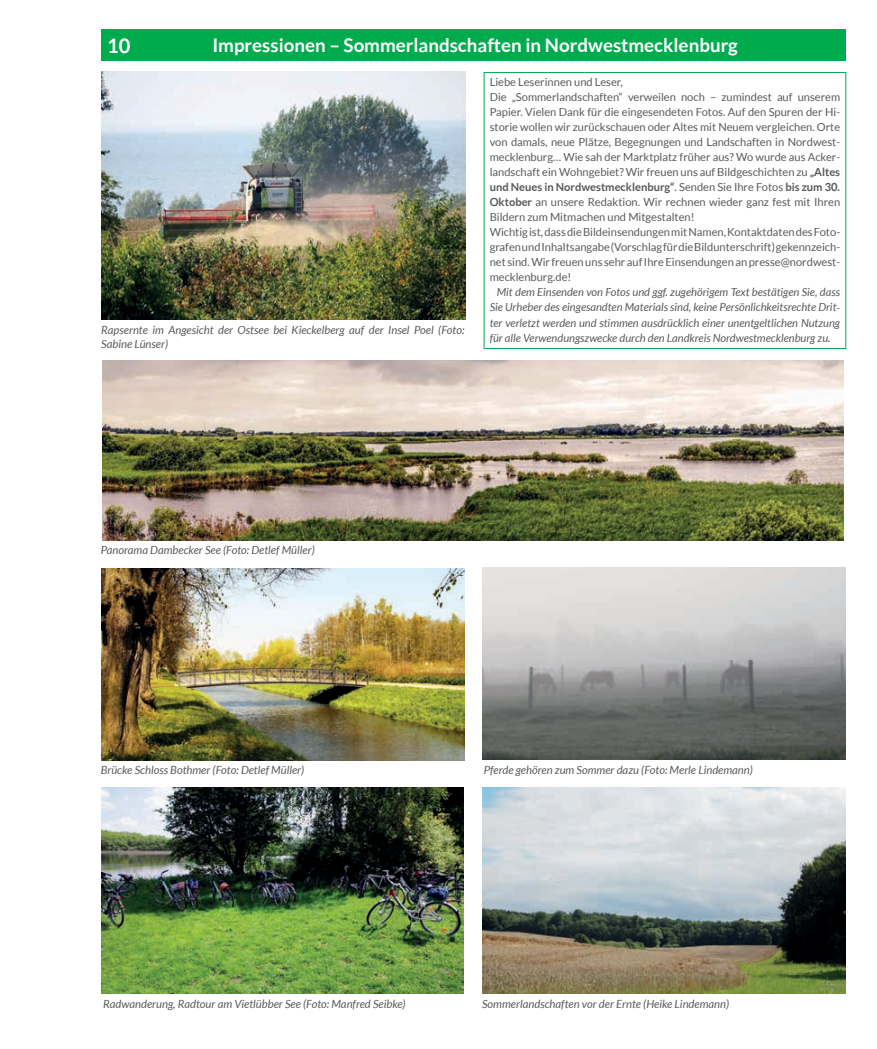
<style>
.page{position:relative;width:877px;height:1049px;background:#fff}
.page>*{position:absolute;margin:0;border:0;box-sizing:border-box;transform-origin:0 0}
.t1{font:700 20px "Lato";color:#fff}
.t2{font:700 18.75px "Lato";color:#fff}
.t3{font:italic 11.25px/13.8px "Lato";color:#58595b}
.t4{font:11.12px/15px "Lato";color:#58595b}
.t5{font:italic 11.12px/15px "Lato";color:#58595b;text-align:justify}
.s1{font-weight:700}
</style>
<div class="page">
<div style="left:101px;top:29px;width:744px;height:32px;background:#00ab4e"></div>
<img style="left:482px;top:567px;width:364px;height:193px">
<img style="left:102px;top:360px;width:742px;height:180px">
<img style="left:482px;top:788px;width:363px;height:205px">
<img style="left:101px;top:72px;width:364px;height:248px">
<img style="left:101px;top:788px;width:363px;height:206px">
<img style="left:101px;top:568px;width:363px;height:192px">
<div style="left:484px;top:72px;width:362px;height:277px;border:1px solid #00ab4e"></div>
<h1 class="t1" style="left:107px;top:34px;width:25px">10</h1>
<h2 class="t2" style="left:212px;top:35px;width:527px">Impressionen – Sommerlandschaften in Nordwestmecklenburg</h2>
<p class="t3" style="left:101px;top:323px;width:365px">Rapsernte im Angesicht der Ostsee bei Kieckelberg auf der Insel Poel (Foto:<br>Sabine Lünser)</p>
<p class="t4" style="left:490px;top:75px;width:352px">Liebe Leserinnen und Leser,<br>Die „Sommerlandschaften“ verweilen noch – zumindest auf unserem Papier. Vielen Dank für die eingesendeten Fotos. Auf den Spuren der Hi&shy;storie wollen wir zurückschauen oder Altes mit Neuem vergleichen. Orte von damals, neue Plätze, Begegnungen und Landschaften in Nordwest&shy;mecklenburg… Wie sah der Marktplatz früher aus? Wo wurde aus Acker&shy;landschaft ein Wohngebiet? Wir freuen uns auf Bildgeschichten zu <span class="s1">„Altes und Neues in Nordwestmecklenburg“</span>. Senden Sie Ihre Fotos <span class="s1">bis zum 30.<br>Oktober</span> an unsere Redaktion. Wir rechnen wieder ganz fest mit Ihren Bildern zum Mitmachen und Mitgestalten!<br>Wichtig ist, dass die Bildeinsendungen mit Namen, Kontaktdaten des Foto&shy;grafen und Inhaltsangabe (Vorschlag für die Bildunterschrift) gekennzeich&shy;net sind. Wir freuen uns sehr auf Ihre Einsendungen an presse@nordwest&shy;mecklenburg.de!</p>
<p class="t5" style="left:490px;top:285px;width:352px;text-indent:7px">Mit dem Einsenden von Fotos und ggf. zugehörigem Text bestätigen Sie, dass Sie Urheber des eingesandten Materials sind, keine Persönlichkeitsrechte Drit&shy;ter verletzt werden und stimmen ausdrücklich einer unentgeltlichen Nutzung für alle Verwendungszwecke durch den Landkreis Nordwestmecklenburg zu.</p>
<p class="t3" style="left:101px;top:543px;width:216px">Panorama Dambecker See (Foto: Detlef Müller)</p>
<p class="t3" style="left:101px;top:763px;width:205px">Brücke Schloss Bothmer (Foto: Detlef Müller)</p>
<p class="t3" style="left:484px;top:763px;width:271px">Pferde gehören zum Sommer dazu (Foto: Merle Lindemann)</p>
<p class="t3" style="left:103px;top:997px;width:304px">Radwanderung, Radtour am Vietlübber See (Foto: Manfred Seibke)</p>
<p class="t3" style="left:482px;top:997px;width:249px">Sommerlandschaften vor der Ernte (Heike Lindemann)</p>
</div>
